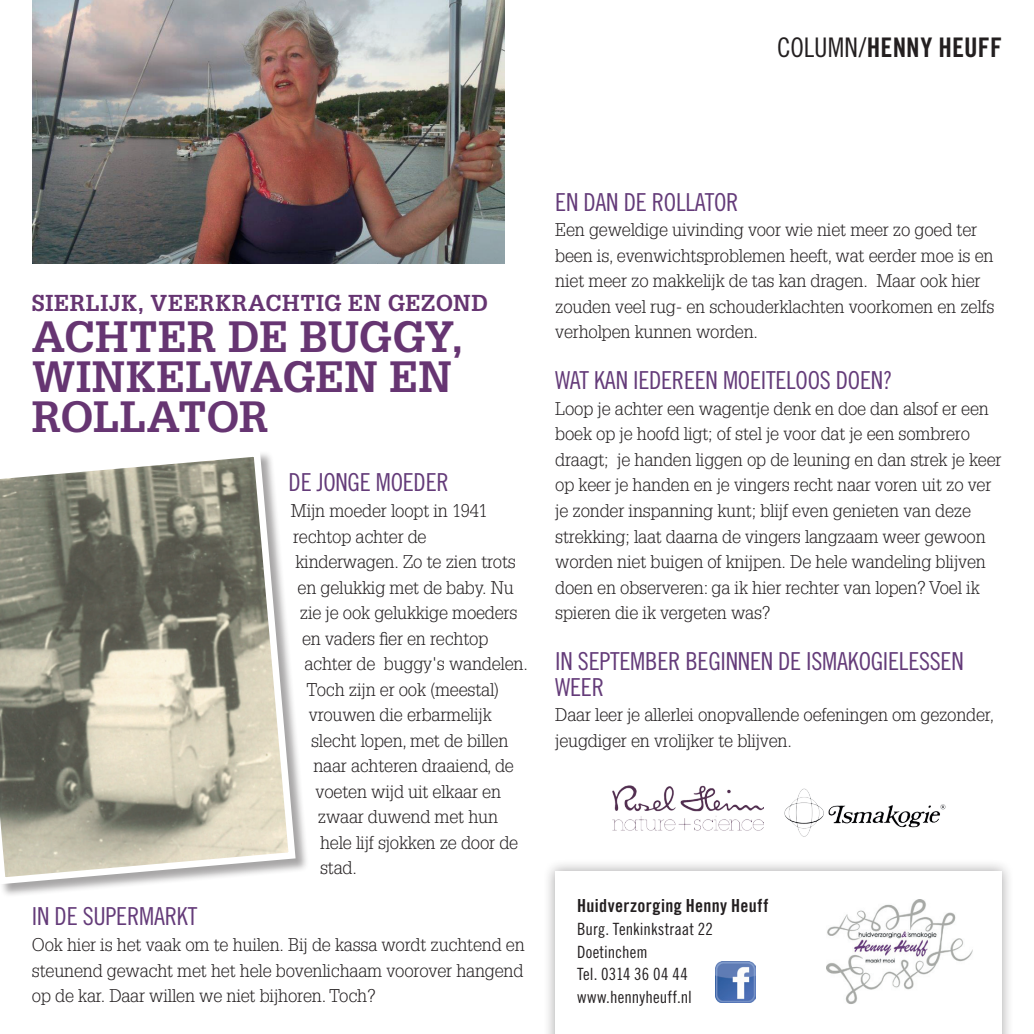
<style>
.page{position:relative;width:1034px;height:1034px;background:#fff}
.page>*{position:absolute;margin:0;border:0;box-sizing:border-box;transform-origin:0 0}
.t1{font:700 42.75px/40.5px "Glypha LT";color:#663572}
.t2{font:27px "Trade Gothic LT Std Bd Cn 20";letter-spacing:.005em;color:#231f20}
.t3{font:24.75px/25.4px "Trade Gothic Cond Eighteen";letter-spacing:-.01em;color:#643b79}
.t4{font:700 22.5px "Glypha LT";letter-spacing:.03em;color:#663572}
.t5{font:300 18px/25.4px "Glypha LT";letter-spacing:-.01em;color:#231f20}
.t6{font:18px "Trade Gothic LT Std Bd Cn 20";letter-spacing:.02em;color:#231f20}
.t7{font:16.88px/22.5px "Trade Gothic Cond Eighteen";letter-spacing:.005em;color:#231f20}
.s1{font-family:"Trade Gothic LT Std Cn 18"}
</style>
<div class="page">
<div style="left:543px;top:858px;width:471px;height:175px;background:#231f20;opacity:.4"></div>
<div style="left:555px;top:871px;width:446px;height:162px;background:#fff"></div>
<img style="left:32px;top:0;width:472px;height:263px">
<img style="left:826px;top:899px;width:147px;height:105px">
<img style="left:715px;top:961px;width:40px;height:40px">
<div style="left:0;top:450px;width:310px;height:447px;background:#231f20;opacity:.4"></div>
<svg style="left:0;top:450px;width:299px;height:437px;background:#a9a79a"></svg>
<img style="left:612px;top:785px;width:151px;height:46px">
<img style="left:784px;top:788px;width:162px;height:49px">
<h2 class="t2" style="left:776px;top:31px;width:226px"><span class="s1">COLUMN/</span>HENNY HEUFF</h2>
<p class="t4" style="left:32px;top:289px;width:458px">SIERLIJK, VEERKRACHTIG EN GEZOND</p>
<h1 class="t1" style="left:32px;top:315px;width:433px">ACHTER DE BUGGY,</h1>
<h1 class="t1" style="left:32px;top:355px;width:421px">WINKELWAGEN EN<br>ROLLATOR</h1>
<h3 class="t3" style="left:288px;top:469px;width:162px">DE JONGE MOEDER</h3>
<p class="t5" style="left:291px;top:498px;width:198px">Mijn moeder loopt in 1941</p>
<p class="t5" style="left:293px;top:523px;width:135px">rechtop achter de</p>
<p class="t5" style="left:295px;top:549px;width:222px">kinderwagen. Zo te zien trots</p>
<p class="t5" style="left:297px;top:574px;width:218px">en gelukkig met de baby. Nu</p>
<p class="t5" style="left:300px;top:600px;width:219px">zie je ook gelukkige moeders</p>
<p class="t5" style="left:302px;top:625px;width:188px">en vaders fier en rechtop</p>
<p class="t5" style="left:304px;top:651px;width:225px">achter de buggy's wandelen.</p>
<p class="t5" style="left:306px;top:676px;width:194px">Toch zijn er ook (meestal)</p>
<p class="t5" style="left:309px;top:702px;width:184px">vrouwen die erbarmelijk</p>
<p class="t5" style="left:311px;top:727px;width:199px">slecht lopen, met de billen</p>
<p class="t5" style="left:313px;top:753px;width:202px">naar achteren draaiend, de</p>
<p class="t5" style="left:315px;top:778px;width:187px">voeten wijd uit elkaar en</p>
<p class="t5" style="left:318px;top:804px;width:182px">zwaar duwend met hun</p>
<p class="t5" style="left:320px;top:829px;width:199px">hele lijf sjokken ze door de</p>
<p class="t5" style="left:320px;top:855px;width:38px">stad.</p>
<h3 class="t3" style="left:32px;top:903px;width:167px">IN DE SUPERMARKT</h3>
<p class="t5" style="left:32px;top:932px;width:494px;text-align:justify">Ook hier is het vaak om te huilen. Bij de kassa wordt zuchtend en steunend gewacht met het hele bovenlichaam voorover hangend op de kar. Daar willen we niet bijhoren. Toch?</p>
<h3 class="t3" style="left:555px;top:189px;width:185px">EN DAN DE ROLLATOR</h3>
<p class="t5" style="left:555px;top:217px;width:440px">Een geweldige uivinding voor wie niet meer zo goed ter been is, evenwichtsproblemen heeft, wat eerder moe is en niet meer zo makkelijk de tas kan dragen. Maar ook hier zouden veel rug- en schouderklachten voorkomen en zelfs verholpen kunnen worden.</p>
<h3 class="t3" style="left:555px;top:367px;width:339px">WAT KAN IEDEREEN MOEITELOOS DOEN?</h3>
<p class="t5" style="left:555px;top:396px;width:447px">Loop je achter een wagentje denk en doe dan alsof er een boek op je hoofd ligt; of stel je voor dat je een sombrero draagt; je handen liggen op de leuning en dan strek je keer op keer je handen en je vingers recht naar voren uit zo ver je zonder inspanning kunt; blijf even genieten van deze strekking; laat daarna de vingers langzaam weer gewoon worden niet buigen of knijpen. De hele wandeling blijven doen en observeren: ga ik hier rechter van lopen? Voel ik spieren die ik vergeten was?</p>
<h3 class="t3" style="left:555px;top:648px;width:410px">IN SEPTEMBER BEGINNEN DE ISMAKOGIELESSEN<br>WEER</h3>
<p class="t5" style="left:555px;top:702px;width:440px">Daar leer je allerlei onopvallende oefeningen om gezonder, jeugdiger en vrolijker te blijven.</p>
<p class="t6" style="left:577px;top:894px;width:193px">Huidverzorging Henny Heuff</p>
<p class="t7" style="left:577px;top:917px;width:137px">Burg. Tenkinkstraat 22<br>Doetinchem<br>Tel. 0314 36 04 44 www.hennyheuff.nl</p>
</div>
